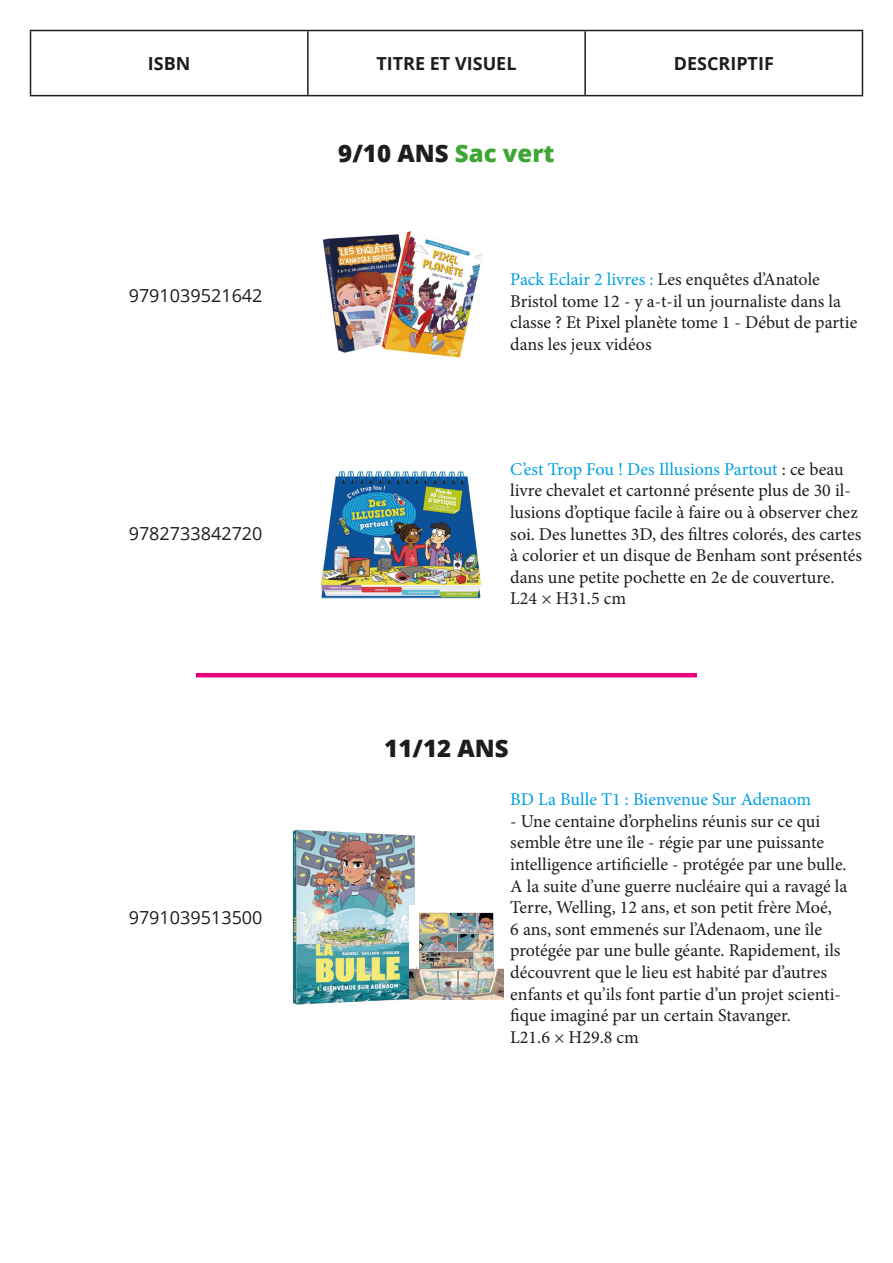
<style>
.page{position:relative;width:893px;height:1263px;background:#fff}
.page>*{position:absolute;margin:0;border:0;box-sizing:border-box;transform-origin:0 0}
.t1{font:800 24px "Open Sans";color:#1d1d1b}
.t2{font:18px/21.6px "Minion Pro";color:#1d1d1b}
.t3{font:18px "Open Sans";color:#1d1d1b}
.t4{font:18px "Minion Pro";color:#009fe3}
.t5{font:700 18px "Open Sans";color:#1d1d1b}
.s1{color:#3fa535}
.s2{color:#009fe3}
</style>
<div class="page">
<hr style="left:30px;top:30px;width:278px;height:1px;background:#1d1d1b">
<hr style="left:30px;top:31px;width:1px;height:64px;background:#1d1d1b">
<hr style="left:308px;top:30px;width:277px;height:1px;background:#1d1d1b">
<hr style="left:307px;top:31px;width:2px;height:64px;background:#1d1d1b">
<hr style="left:585px;top:30px;width:278px;height:1px;background:#1d1d1b">
<hr style="left:584px;top:31px;width:2px;height:64px;background:#1d1d1b">
<hr style="left:862px;top:31px;width:1px;height:64px;background:#1d1d1b">
<hr style="left:30px;top:95px;width:278px;height:1px;background:#1d1d1b">
<hr style="left:308px;top:95px;width:277px;height:1px;background:#1d1d1b">
<hr style="left:585px;top:95px;width:278px;height:1px;background:#1d1d1b">
<img style="left:322px;top:231px;width:161px;height:127px">
<img style="left:321px;top:470px;width:161px;height:128px">
<img style="left:292px;top:829px;width:125px;height:176px">
<img style="left:410px;top:905px;width:94px;height:94px">
<hr style="left:196px;top:673px;width:501px;height:4px;background:#e6007e">
<p class="t5" style="left:148px;top:51px;width:44px">ISBN</p>
<p class="t5" style="left:376px;top:51px;width:142px">TITRE ET VISUEL</p>
<p class="t5" style="left:674px;top:51px;width:102px">DESCRIPTIF</p>
<p class="t3" style="left:129px;top:283px;width:135px">9791039521642</p>
<p class="t3" style="left:129px;top:521px;width:135px">9782733842720</p>
<p class="t3" style="left:129px;top:905px;width:135px">9791039513500</p>
<p class="t1" style="left:338px;top:135px;width:218px">9/10 ANS <span class="s1">Sac vert</span></p>
<p class="t2" style="left:510px;top:269px;width:311px"><span class="s2">Pack Eclair 2 livres :</span> Les enquêtes d’Anatole</p>
<p class="t2" style="left:510px;top:290px;width:349px">Bristol tome 12 - y a-t-il un journaliste dans la classe ? Et Pixel planète tome 1 - Début de partie dans les jeux vidéos</p>
<p class="t2" style="left:510px;top:458px;width:353px"><span class="s2">C’est Trop Fou ! Des Illusions Partout</span> : ce beau livre chevalet et cartonné présente plus de 30 il&shy;lusions d’optique facile à faire ou à observer chez soi. Des lunettes 3D, des filtres colorés, des cartes à colorier et un disque de Benham sont présentés dans une petite pochette en 2e de couverture.<br>L24 × H31.5 cm</p>
<p class="t1" style="left:384px;top:729px;width:126px">11/12 ANS</p>
<p class="t4" style="left:510px;top:787px;width:302px">BD La Bulle T1 : Bienvenue Sur Adenaom</p>
<p class="t2" style="left:510px;top:810px;width:315px">- Une centaine d’orphelins réunis sur ce qui semble être une île - régie par une puissante</p>
<p class="t2" style="left:510px;top:853px;width:338px">intelligence artificielle - protégée par une bulle.</p>
<p class="t2" style="left:510px;top:875px;width:339px">A la suite d’une guerre nucléaire qui a ravagé la Terre, Welling, 12 ans, et son petit frère Moé,<br>6 ans, sont emmenés sur l’Adenaom, une île protégée par une bulle géante. Rapidement, ils découvrent que le lieu est habité par d’autres</p>
<p class="t2" style="left:510px;top:983px;width:332px">enfants et qu’ils font partie d’un projet scienti&shy;fique imaginé par un certain Stavanger.</p>
<p class="t2" style="left:510px;top:1026px;width:130px">L21.6 × H29.8 cm</p>
</div>
